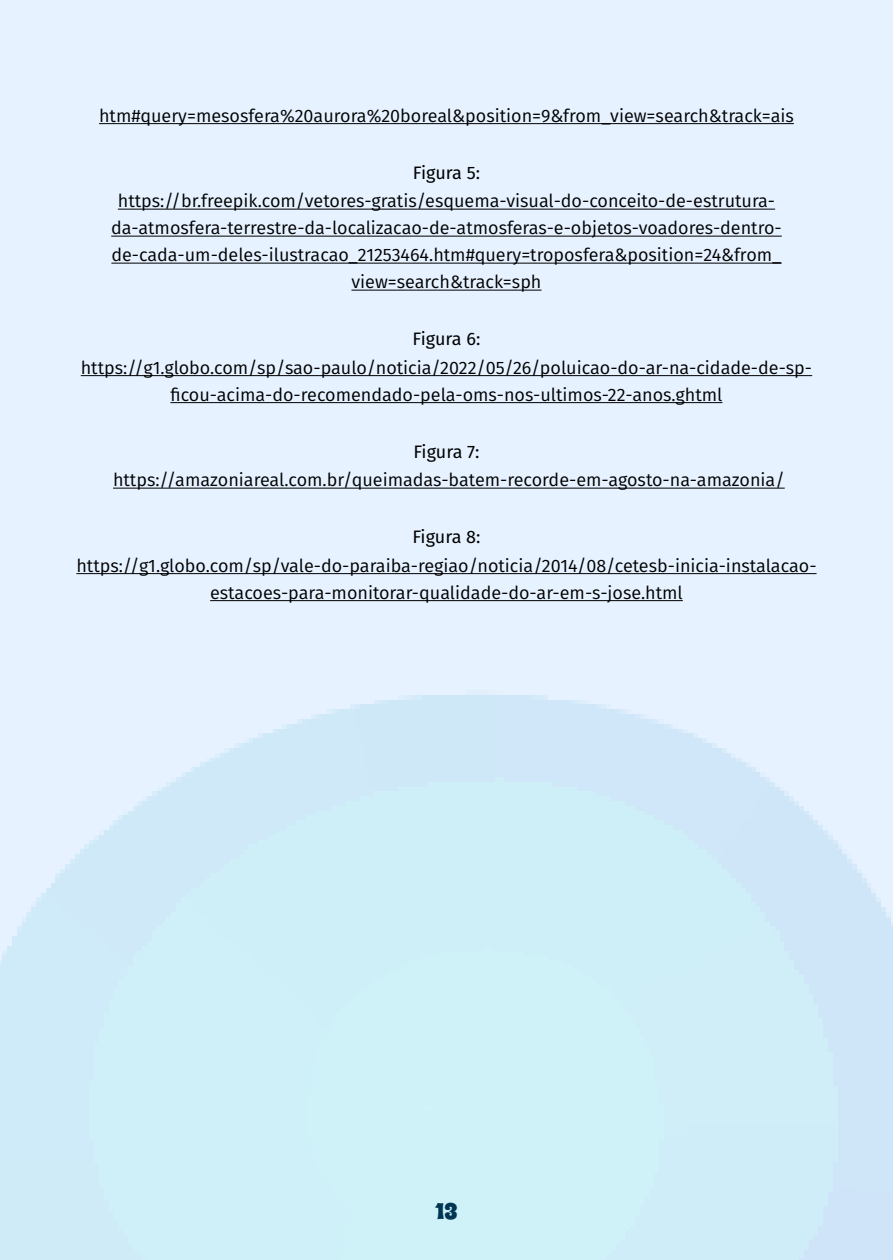
<style>
.page{position:relative;width:893px;height:1260px;background:#fff}
.page>*{position:absolute;margin:0;border:0;box-sizing:border-box;transform-origin:0 0}
.t1{font:22.5px "Spicy Rice";color:#003652}
.t2{font:18px/27px "Fira Sans";color:#000;text-align:center}
.t3{font:18px "Fira Sans";letter-spacing:-.01em;color:#000}
</style>
<div class="page">
<div style="left:0;top:0;width:892px;height:1260px;background:linear-gradient(to right,#ddf0fc,#dceffc)"></div>
<hr style="left:99px;top:123px;width:694px;height:1px;background:#000">
<hr style="left:118px;top:209px;width:657px;height:1px;background:#000">
<hr style="left:111px;top:236px;width:670px;height:1px;background:#000">
<hr style="left:111px;top:263px;width:670px;height:1px;background:#000">
<hr style="left:351px;top:290px;width:190px;height:1px;background:#000">
<hr style="left:81px;top:375px;width:731px;height:1px;background:#000">
<hr style="left:170px;top:402px;width:552px;height:1px;background:#000">
<hr style="left:113px;top:488px;width:671px;height:1px;background:#000">
<hr style="left:76px;top:573px;width:740px;height:1px;background:#000">
<hr style="left:210px;top:600px;width:472px;height:1px;background:#000">
<p class="t2" style="left:99px;top:102px;width:696px">htm#query=mesosfera%20aurora%20boreal&amp;position=9&amp;from_view=search&amp;track=ais</p>
<p class="t3" style="left:413px;top:159px;width:69px">Figura 5:</p>
<p class="t2" style="left:111px;top:187px;width:672px">https://br.freepik.com/vetores-gratis/esquema-visual-do-conceito-de-estrutura&shy;da-atmosfera-terrestre-da-localizacao-de-atmosferas-e-objetos-voadores-dentro&shy;de-cada-um-deles-ilustracao_21253464.htm#query=troposfera&amp;position=24&amp;from_ view=search&amp;track=sph</p>
<p class="t3" style="left:412px;top:325px;width:69px">Figura 6:</p>
<p class="t2" style="left:81px;top:354px;width:733px">https://g1.globo.com/sp/sao-paulo/noticia/2022/05/26/poluicao-do-ar-na-cidade-de-sp&shy;ficou-acima-do-recomendado-pela-oms-nos-ultimos-22-anos.ghtml</p>
<p class="t3" style="left:413px;top:438px;width:68px">Figura 7:</p>
<p class="t2" style="left:113px;top:466px;width:673px">https://amazoniareal.com.br/queimadas-batem-recorde-em-agosto-na-amazonia/</p>
<p class="t3" style="left:412px;top:523px;width:70px">Figura 8:</p>
<p class="t2" style="left:76px;top:552px;width:741px">https://g1.globo.com/sp/vale-do-paraiba-regiao/noticia/2014/08/cetesb-inicia-instalacao&shy;estacoes-para-monitorar-qualidade-do-ar-em-s-jose.html</p>
<p class="t1" style="left:435px;top:1196px;width:24px">13</p>
</div>
